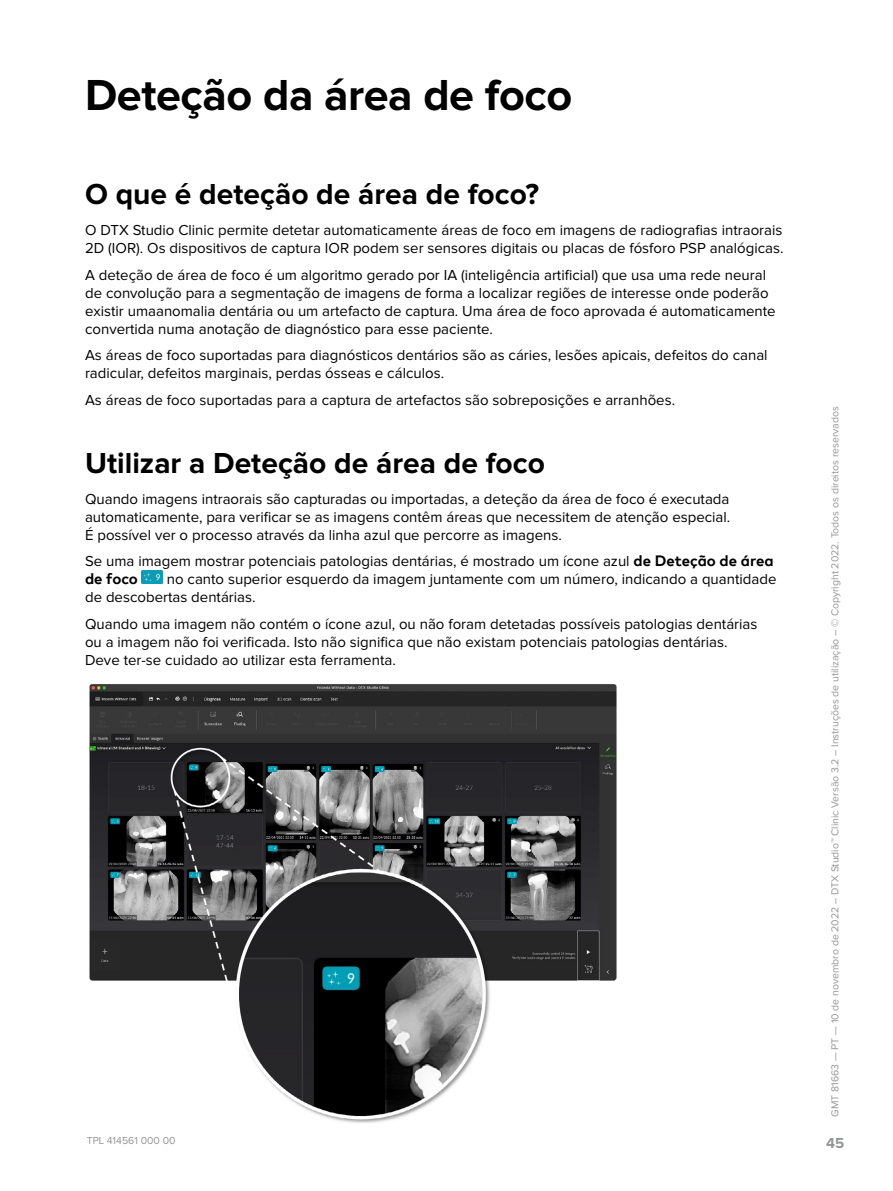
<style>
.page{position:relative;width:893px;height:1191px;background:#fff}
.page>*{position:absolute;margin:0;border:0;box-sizing:border-box;transform-origin:0 0}
.t1{font:700 45px "Proxima Nova";letter-spacing:-.01em;color:#000}
.t2{font:700 30px "Proxima Nova";color:#000}
.t3{font:15px/18px "Proxima Nova";color:#000}
.t4{font:700 15px "Mark Pro";letter-spacing:-.005em;color:#000}
.t5{font:700 15px "Proxima Nova";color:#939598}
.t6{font:10.5px "Proxima Nova";color:#969699}
.s1{font-family:"Mark Pro";font-weight:700}
</style>
<div class="page">
<img style="left:142px;top:570px;width:21px;height:13px">
<img style="left:89px;top:684px;width:528px;height:439px">
<h1 class="t1" style="left:85px;top:74px;width:489px">Deteção da área de foco</h1>
<h2 class="t2" style="left:85px;top:181px;width:456px">O que é deteção de área de foco?</h2>
<p class="t3" style="left:85px;top:222px;width:700px">O DTX Studio Clinic permite detetar automaticamente áreas de foco em imagens de radiografias intraorais<br>2D (IOR). Os dispositivos de captura IOR podem ser sensores digitais ou placas de fósforo PSP analógicas.</p>
<p class="t3" style="left:85px;top:266px;width:692px">A deteção de área de foco é um algoritmo gerado por IA (inteligência artificial) que usa uma rede neural de convolução para a segmentação de imagens de forma a localizar regiões de interesse onde poderão existir umaanomalia dentária ou um artefacto de captura. Uma área de foco aprovada é automaticamente convertida numa anotação de diagnóstico para esse paciente.</p>
<p class="t3" style="left:85px;top:347px;width:684px">As áreas de foco suportadas para diagnósticos dentários são as cáries, lesões apicais, defeitos do canal radicular, defeitos marginais, perdas ósseas e cálculos.</p>
<p class="t3" style="left:85px;top:391px;width:592px">As áreas de foco suportadas para a captura de artefactos são sobreposições e arranhões.</p>
<h2 class="t2" style="left:85px;top:449px;width:461px">Utilizar a Deteção de área de foco</h2>
<p class="t3" style="left:85px;top:490px;width:647px;text-align:justify">Quando imagens intraorais são capturadas ou importadas, a deteção da área de foco é executada automaticamente, para verificar se as imagens contêm áreas que necessitem de atenção especial.<br>É possível ver o processo através da linha azul que percorre as imagens.</p>
<p class="t3" style="left:85px;top:553px;width:690px">Se uma imagem mostrar potenciais patologias dentárias, é mostrado um ícone azul <span class="s1">de Deteção de área</span></p>
<p class="t4" style="left:85px;top:568px;width:54px">de foco</p>
<p class="t3" style="left:85px;top:571px;width:693px;text-indent:82px">no canto superior esquerdo da imagem juntamente com um número, indicando a quantidade de descobertas dentárias.</p>
<p class="t3" style="left:85px;top:615px;width:674px">Quando uma imagem não contém o ícone azul, ou não foram detetadas possíveis patologias dentárias ou a imagem não foi verificada. Isto não significa que não existam potenciais patologias dentárias.<br>Deve ter-se cuidado ao utilizar esta ferramenta.</p>
<p class="t6" style="left:87px;top:1135px;width:90px">TPL 414561 000 00</p>
<p class="t6" style="left:830px;top:1116px;width:712px;rotate:-90deg">GMT 81663 — PT — 10 de novembro de 2022 – DTX Studio™ Clinic Versão 3.2 – Instruções de utilização – © Copyright 2022. Todos os direitos reservados</p>
<p class="t5" style="left:826px;top:1135px;width:20px">45</p>
</div>
